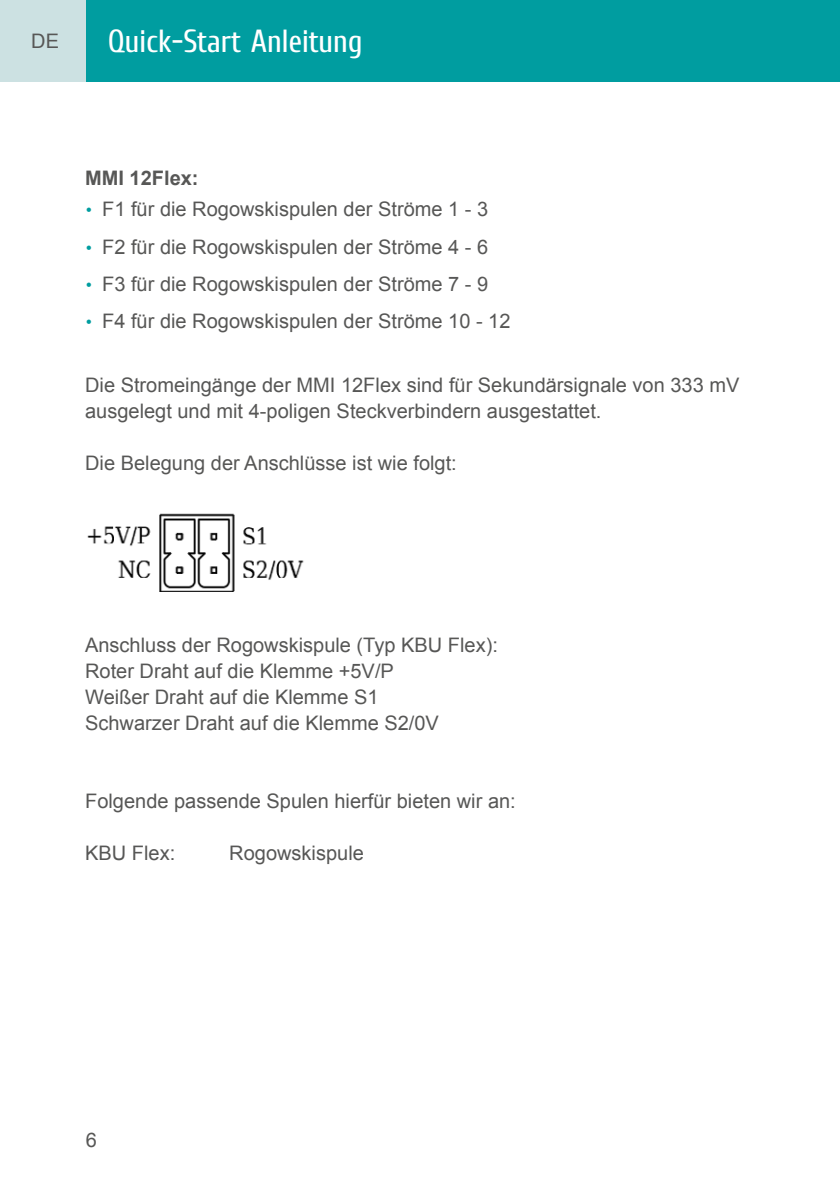
<style>
.page{position:relative;width:840px;height:1191px;background:#fff}
.page>*{position:absolute;margin:0;border:0;box-sizing:border-box;transform-origin:0 0}
.t1{font:32px "Cuprum";color:#fff}
.t2{font:20px/26px "Arial";color:#575756}
.t3{font:700 20px "Arial";color:#575756}
.s1{font-family:"Rubik";color:#009da0}
</style>
<div class="page">
<div style="left:0;top:0;width:839px;height:81px;background:#009da0"></div>
<div style="left:0;top:0;width:85px;height:81px;background:#cce1e2"></div>
<img style="left:87px;top:513px;width:217px;height:79px">
<p class="t2" style="left:31px;top:28px;width:29px">DE</p>
<h1 class="t1" style="left:108px;top:22px;width:256px">Quick-Start Anleitung</h1>
<p class="t3" style="left:85px;top:164px;width:115px">MMI 12Flex:</p>
<p class="t2" style="left:85px;top:196px;width:404px"><span class="s1">•</span> F1 für die Rogowskispulen der Ströme 1 - 3</p>
<p class="t2" style="left:85px;top:234px;width:404px"><span class="s1">•</span> F2 für die Rogowskispulen der Ströme 4 - 6</p>
<p class="t2" style="left:85px;top:271px;width:404px"><span class="s1">•</span> F3 für die Rogowskispulen der Ströme 7 - 9</p>
<p class="t2" style="left:85px;top:309px;width:426px"><span class="s1">•</span> F4 für die Rogowskispulen der Ströme 10 - 12</p>
<p class="t2" style="left:85px;top:372px;width:655px">Die Stromeingänge der MMI 12Flex sind für Sekundärsignale von 333 mV ausgelegt und mit 4-poligen Steckverbindern ausgestattet.</p>
<p class="t2" style="left:85px;top:450px;width:373px">Die Belegung der Anschlüsse ist wie folgt:</p>
<p class="t2" style="left:85px;top:632px;width:414px">Anschluss der Rogowskispule (Typ KBU Flex):<br>Roter Draht auf die Klemme +5V/P<br>Weißer Draht auf die Klemme S1<br>Schwarzer Draht auf die Klemme S2/0V</p>
<p class="t2" style="left:85px;top:788px;width:432px">Folgende passende Spulen hierfür bieten wir an:</p>
<p class="t2" style="left:85px;top:840px;width:92px">KBU Flex:</p>
<p class="t2" style="left:229px;top:840px;width:136px">Rogowskispule</p>
<p class="t2" style="left:86px;top:1127px;width:13px">6</p>
</div>
